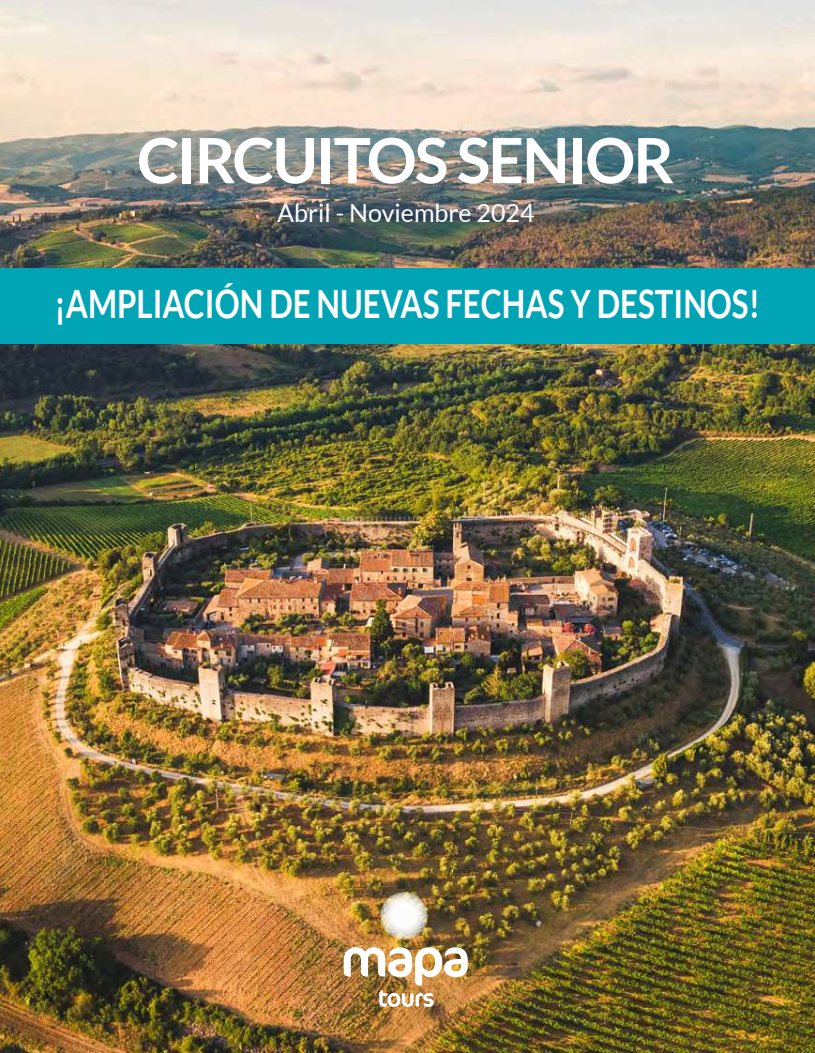
<style>
.page{position:relative;width:815px;height:1053px;background:#fff}
.page>*{position:absolute;margin:0;border:0;box-sizing:border-box;transform-origin:0 0}
.t1{font:700 62.5px "Lato";letter-spacing:-.03em;color:#fff}
.t2{font:700 39px "Lato";color:#fff;scale:.8 1}
.t3{font:25px "Lato";color:#fff}
</style>
<div class="page">
<img style="left:0;top:0;width:815px;height:1052px">
<img style="left:381px;top:892px;width:46px;height:46px">
<img style="left:344px;top:947px;width:124px;height:59px">
<div style="left:0;top:268px;width:815px;height:76px;background:#00a4b4"></div>
<h1 class="t1" style="left:137px;top:125px;width:539px">CIRCUITOS SENIOR</h1>
<p class="t3" style="left:277px;top:199px;width:259px">Abril - Noviembre 2024</p>
<p class="t2" style="left:55px;top:281px;width:883px">¡AMPLIACIÓN DE NUEVAS FECHAS Y DESTINOS!</p>
</div>
